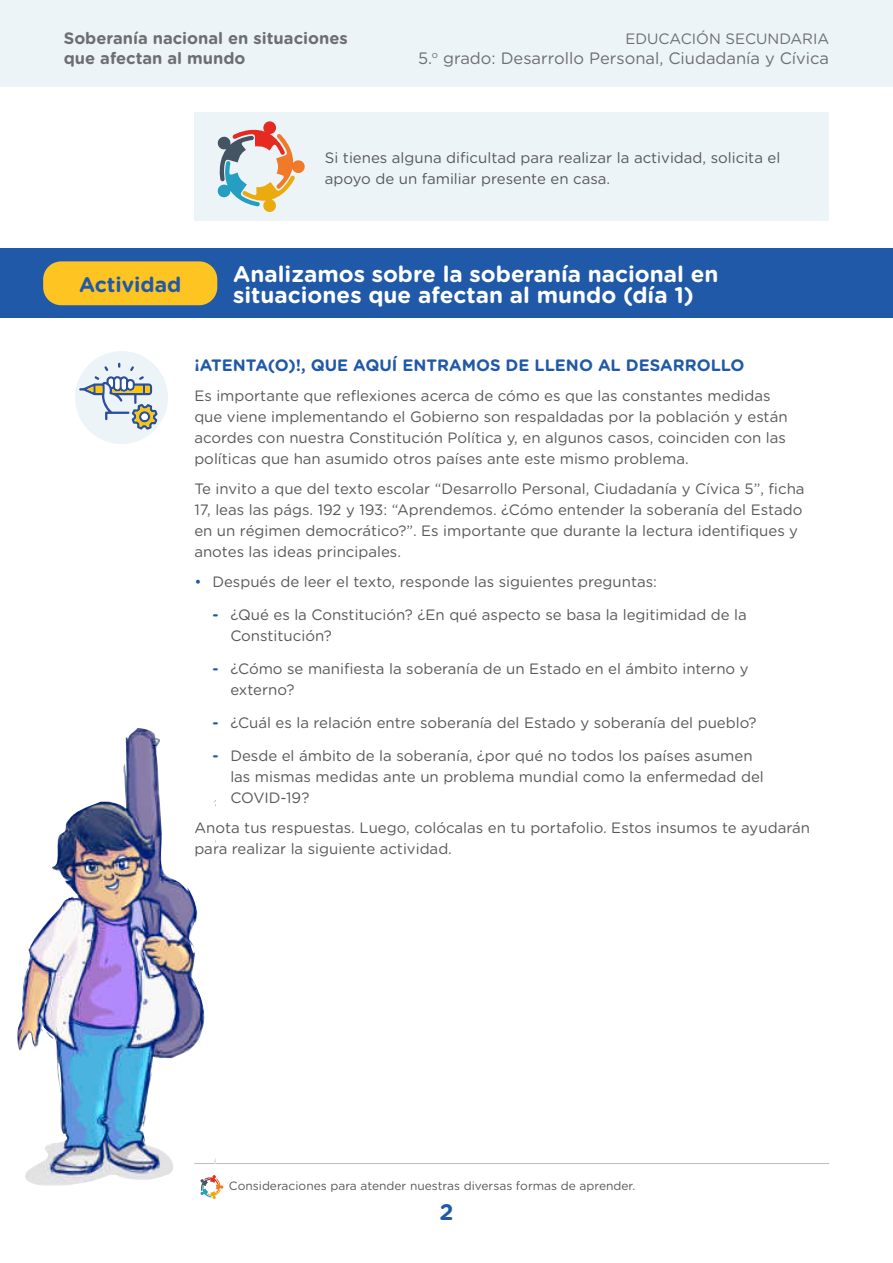
<style>
.page{position:relative;width:893px;height:1263px;background:#fff}
.page>*{position:absolute;margin:0;border:0;box-sizing:border-box;transform-origin:0 0}
.t1{font:700 22.5px/21px "Gotham Rounded";color:#fff}
.t2{font:700 22.5px "Gotham Rounded";color:#2059a8}
.t3{font:700 21px "Gotham Rounded";color:#2059a8}
.t4{font:700 16.5px/19.8px "Gotham Rounded";color:#6d6e71}
.t5{font:700 16.5px "Gotham Rounded";color:#2059a8}
.t6{font:16.5px "Gotham Rounded";color:#6d6e71}
.t7{font:15px/21px "Gotham Rounded";color:#57585a}
.t8{font:15px "Gotham Rounded";color:#6d6e71}
.t9{font:12px "Gotham Rounded";color:#57585a}
.s1{color:#2059a8}
.s2{font-weight:700;color:#2059a8}
</style>
<div class="page">
<div style="left:75px;top:351px;width:93px;height:93px;background:#edf4f8;border-radius:50%"></div>
<svg style="left:79px;top:363px;width:79px;height:67px"></svg>
<div style="left:141px;top:414px;width:7px;height:6px;background:#fff;border-radius:50%"></div>
<div style="left:0;top:0;width:893px;height:87px;background:#edf4f8"></div>
<div style="left:0;top:249px;width:893px;height:69px;background:#2059a8"></div>
<div style="left:43px;top:261px;width:174px;height:44px;background:#fec422;border-radius:18px"></div>
<div style="left:194px;top:113px;width:635px;height:108px;background:#edf4f8"></div>
<svg style="left:217px;top:121px;width:88px;height:91px"></svg>
<hr style="left:194px;top:1163px;width:635px;height:1px;background:#bcbdc0">
<svg style="left:200px;top:1175px;width:24px;height:24px"></svg>
<img style="left:17px;top:728px;width:188px;height:458px">
<p class="t4" style="left:64px;top:28px;width:285px">Soberanía nacional en situaciones que afectan al mundo</p>
<p class="t8" style="left:625px;top:30px;width:205px">EDUCACIÓN SECUNDARIA</p>
<p class="t6" style="left:418px;top:49px;width:413px">5.<sup>o</sup> grado: Desarrollo Personal, Ciudadanía y Cívica</p>
<p class="t7" style="left:325px;top:147px;width:457px">Si tienes alguna dificultad para realizar la actividad, solicita el apoyo de un familiar presente en casa.</p>
<h2 class="t3" style="left:79px;top:272px;width:104px">Actividad</h2>
<h1 class="t1" style="left:233px;top:263px;width:487px">Analizamos sobre la soberanía nacional en situaciones que afectan al mundo (día 1)</h1>
<p class="t5" style="left:194px;top:356px;width:552px">¡ATENTA(O)!, QUE AQUÍ ENTRAMOS DE LLENO AL DESARROLLO</p>
<p class="t7" style="left:194px;top:385px;width:595px">Es importante que reflexiones acerca de cómo es que las constantes medidas que viene implementando el Gobierno son respaldadas por la población y están acordes con nuestra Constitución Política y, en algunos casos, coinciden con las políticas que han asumido otros países ante este mismo problema.</p>
<p class="t7" style="left:194px;top:478px;width:612px">Te invito a que del texto escolar “Desarrollo Personal, Ciudadanía y Cívica 5”, ficha 17, leas las págs. 192 y 193: “Aprendemos. ¿Cómo entender la soberanía del Estado en un régimen democrático?”. Es importante que durante la lectura identifiques y anotes las ideas principales.</p>
<p class="t7" style="left:194px;top:571px;width:464px"><span class="s1">•</span> Después de leer el texto, responde las siguientes preguntas:</p>
<p class="t7" style="left:230px;top:604px;width:518px;text-indent:-18px"><span class="s2">-</span> ¿Qué es la Constitución? ¿En qué aspecto se basa la legitimidad de la<br>Constitución?</p>
<p class="t7" style="left:230px;top:658px;width:520px;text-indent:-18px"><span class="s2">-</span> ¿Cómo se manifiesta la soberanía de un Estado en el ámbito interno y externo?</p>
<p class="t7" style="left:212px;top:712px;width:546px"><span class="s2">-</span> ¿Cuál es la relación entre soberanía del Estado y soberanía del pueblo?</p>
<p class="t7" style="left:230px;top:745px;width:535px;text-indent:-18px"><span class="s2">-</span> Desde el ámbito de la soberanía, ¿por qué no todos los países asumen las mismas medidas ante un problema mundial como la enfermedad del<br>COVID-19?</p>
<p class="t7" style="left:194px;top:817px;width:617px">Anota tus respuestas. Luego, colócalas en tu portafolio. Estos insumos te ayudarán para realizar la siguiente actividad.</p>
<p class="t9" style="left:229px;top:1179px;width:408px">Consideraciones para atender nuestras diversas formas de aprender.</p>
<h1 class="t2" style="left:439px;top:1199px;width:16px">2</h1>
</div>
